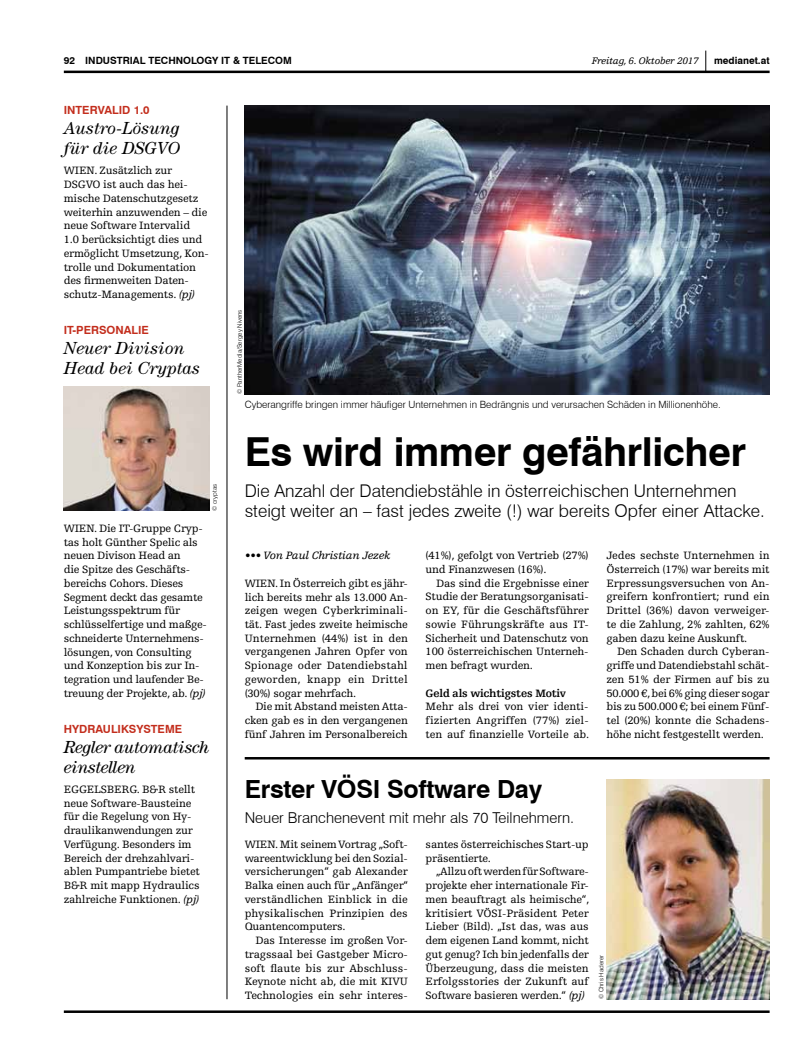
<style>
.page{position:relative;width:798px;height:1063px;background:#fff}
.page>*{position:absolute;margin:0;border:0;box-sizing:border-box;transform-origin:0 0}
.t1{font:700 40px "Swiss 721 BT";letter-spacing:-.01em;color:#000}
.t2{font:700 25px "Swiss 721 BT";letter-spacing:-.01em;color:#000}
.t3{font:300 17.5px/20px "Swiss 721 BT";color:#000}
.t4{font:italic 17.5px/20px "Century Std";color:#000}
.t5{font:italic 17.5px/20px "Century Std";letter-spacing:-.02em;color:#000}
.t6{font:300 15px "Swiss 721 BT";color:#000}
.t7{font:11.25px/13.8px "Egyptienne FLT Std";letter-spacing:-.02em;color:#000;text-align:justify}
.t8{font:700 11.25px "Swiss 721 BT";color:#c32d1c}
.t9{font:italic 11.25px "Egyptienne FLT Std";letter-spacing:-.02em;color:#000}
.t10{font:700 11.25px "Egyptienne FLT Std";letter-spacing:-.02em;color:#000}
.t11{font:300 10px "Swiss 721 BT";color:#000}
.t12{font:700 10px "Swiss 721 BT";color:#000}
.t13{font:italic 10px "Egyptienne FLT Std";letter-spacing:-.02em;color:#000}
.t14{font:300 6.25px "Swiss 721 BT";color:#000}
.s1{font-style:italic}
</style>
<div class="page">
<svg style="left:705px;top:51px;width:1px;height:20px"></svg>
<hr style="left:64px;top:71px;width:705px;height:2px;background:#000">
<hr style="left:64px;top:1010px;width:705px;height:3px;background:#000">
<hr style="left:227px;top:106px;width:1px;height:893px;background:#000">
<img style="left:64px;top:387px;width:145px;height:124px">
<img style="left:244px;top:106px;width:525px;height:288px">
<img style="left:606px;top:779px;width:163px;height:220px">
<hr style="left:244px;top:757px;width:525px;height:3px;background:#000">
<p class="t12" style="left:64px;top:55px;width:229px">92 INDUSTRIAL TECHNOLOGY IT &amp; TELECOM</p>
<p class="t13" style="left:591px;top:56px;width:108px">Freitag, 6. Oktober 2017</p>
<p class="t8" style="left:64px;top:103px;width:87px">INTERVALID 1.0</p>
<h3 class="t4" style="left:64px;top:118px;width:118px">Austro-Lösung für die DSGVO</h3>
<p class="t7" style="left:64px;top:164px;width:147px;text-align:left">WIEN. Zusätzlich zur<br>DSGVO ist auch das hei&shy;mische Datenschutzgesetz weiterhin anzuwenden – die neue Software Intervalid<br>1.0 berücksichtigt dies und ermöglicht Umsetzung, Kon&shy;trolle und Dokumentation des firmenweiten Daten&shy;schutz-Managements. <span class="s1">(pj)</span></p>
<p class="t8" style="left:64px;top:323px;width:86px">IT-PERSONALIE</p>
<h3 class="t4" style="left:64px;top:338px;width:138px">Neuer Division<br>Head bei Cryptas</h3>
<p class="t14" style="left:236px;top:394px;width:86px;rotate:-90deg">© PantherMedia/Sergey Nivens</p>
<p class="t12" style="left:713px;top:55px;width:57px">medianet.at</p>
<p class="t14" style="left:211px;top:511px;width:28px;rotate:-90deg">© cryptas</p>
<p class="t7" style="left:64px;top:521px;width:144px;text-align:left">WIEN. Die IT-Gruppe Cryp&shy;tas holt Günther Spelic als neuen Divison Head an<br>die Spitze des Geschäfts&shy;bereichs Cohors. Dieses<br>Segment deckt das gesamte<br>Leistungsspektrum für schlüsselfertige und maßge&shy;schneiderte Unternehmens&shy;lösungen, von Consulting und Konzeption bis zur In&shy;tegration und laufender Be&shy;treuung der Projekte, ab. <span class="s1">(pj)</span></p>
<p class="t8" style="left:64px;top:722px;width:120px">HYDRAULIKSYSTEME</p>
<h3 class="t5" style="left:64px;top:736px;width:147px">Regler automatisch einstellen</h3>
<p class="t7" style="left:64px;top:783px;width:137px;text-align:left">EGGELSBERG. B&amp;R stellt neue Software-Bausteine für die Regelung von Hy&shy;draulikanwendungen zur<br>Verfügung. Besonders im<br>Bereich der drehzahlvari&shy;ablen Pumpantriebe bietet<br>B&amp;R mit mapp Hydraulics zahlreiche Funktionen. <span class="s1">(pj)</span></p>
<p class="t11" style="left:244px;top:398px;width:477px">Cyberangriffe bringen immer häufiger Unternehmen in Bedrängnis und verursachen Schäden in Millionenhöhe.</p>
<h1 class="t1" style="left:244px;top:427px;width:502px">Es wird immer gefährlicher</h1>
<h3 class="t3" style="left:244px;top:480px;width:521px">Die Anzahl der Datendiebstähle in österreichischen Unternehmen steigt weiter an – fast jedes zweite (!) war bereits Opfer einer Attacke.</h3>
<p class="t9" style="left:244px;top:549px;width:147px">••• Von Paul Christian Jezek</p>
<p class="t7" style="left:244px;top:576px;width:165px">WIEN. In Österreich gibt es jähr&shy;lich bereits mehr als 13.000 An&shy;zeigen wegen Cyberkriminali&shy;tät. Fast jedes zweite heimische Unternehmen (44%) ist in den vergangenen Jahren Opfer von Spionage oder Datendiebstahl geworden, knapp ein Drittel (30%) sogar mehrfach.</p>
<p class="t7" style="left:244px;top:700px;width:165px;text-indent:11px">Die mit Abstand meisten Atta&shy;cken gab es in den vergangenen fünf Jahren im Personalbereich</p>
<p class="t7" style="left:425px;top:549px;width:165px">(41%), gefolgt von Vertrieb (27%) und Finanzwesen (16%).</p>
<p class="t7" style="left:425px;top:576px;width:165px;text-align:left;text-indent:11px">Das sind die Ergebnisse einer<br>Studie der Beratungsorganisati&shy;on EY, für die Geschäftsführer sowie Führungskräfte aus IT-<br>Sicherheit und Datenschutz von<br>100 österreichischen Unterneh&shy;men befragt wurden.</p>
<p class="t10" style="left:425px;top:687px;width:142px">Geld als wichtigstes Motiv</p>
<p class="t7" style="left:425px;top:700px;width:165px">Mehr als drei von vier identi&shy;fizierten Angriffen (77%) ziel&shy;ten auf finanzielle Vorteile ab.</p>
<p class="t7" style="left:606px;top:549px;width:165px">Jedes sechste Unternehmen in Österreich (17%) war bereits mit Erpressungsversuchen von An&shy;greifern konfrontiert; rund ein Drittel (36%) davon verweiger&shy;te die Zahlung, 2% zahlten, 62% gaben dazu keine Auskunft.</p>
<p class="t7" style="left:606px;top:645px;width:164px;text-indent:11px">Den Schaden durch Cyberan&shy;griffe und Datendiebstahl schät&shy;zen 51% der Firmen auf bis zu 50.000 €, bei 6% ging dieser sogar bis zu 500.000 €; bei einem Fünf&shy;tel (20%) konnte die Schadens&shy;höhe nicht festgestellt werden.</p>
<h2 class="t2" style="left:244px;top:774px;width:299px">Erster VÖSI Software Day</h2>
<h3 class="t6" style="left:244px;top:808px;width:331px">Neuer Branchenevent mit mehr als 70 Teilnehmern.</h3>
<p class="t7" style="left:244px;top:838px;width:165px">WIEN. Mit seinem Vortrag „Soft&shy;wareentwicklung bei den Sozial&shy;versicherungen“ gab Alexander Balka einen auch für „Anfänger“ verständlichen Einblick in die physikalischen Prinzipien des Quantencomputers.</p>
<p class="t7" style="left:244px;top:934px;width:165px;text-align:left;text-indent:11px">Das Interesse im großen Vor&shy;tragssaal bei Gastgeber Micro&shy;soft flaute bis zur Abschluss-<br>Keynote nicht ab, die mit KIVU<br>Technologies ein sehr interes-</p>
<p class="t7" style="left:425px;top:838px;width:165px">santes österreichisches Start-up präsentierte.</p>
<p class="t7" style="left:425px;top:865px;width:165px;text-indent:11px">„Allzu oft werden für Software&shy;projekte eher internationale Fir&shy;men beauftragt als heimische“, kritisiert VÖSI-Präsident Peter Lieber (Bild). „Ist das, was aus dem eigenen Land kommt, nicht gut genug? Ich bin jedenfalls der Überzeugung, dass die meisten Erfolgsstories der Zukunft auf Software basieren werden.“ <span class="s1">(pj)</span></p>
<p class="t14" style="left:597px;top:999px;width:46px;rotate:-90deg">© Chris Haderer</p>
</div>
